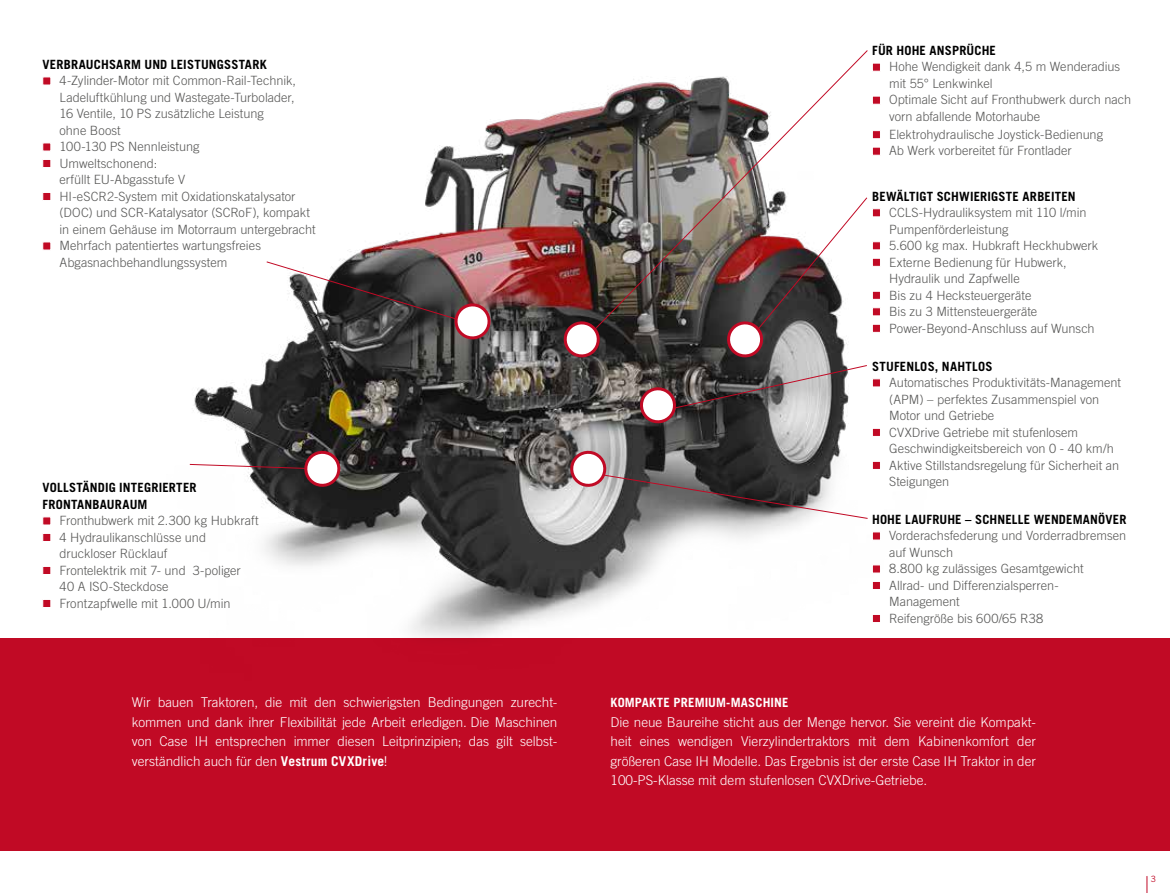
<style>
.page{position:relative;width:1170px;height:893px;background:#fff}
.page>*{position:absolute;margin:0;border:0;box-sizing:border-box;transform-origin:0 0}
.t1{font:300 13.5px/19.5px "Trade Gothic LT Pro";color:#fff;text-align:justify}
.t2{font:300 12.75px/16.5px "Trade Gothic LT Std";color:#575756}
.t3{font:700 12.75px/16.5px "Trade Gothic LT Pro";letter-spacing:.015em;color:#000}
.t4{font:300 12.75px/16.5px "Trade Gothic LT Pro";color:#575756}
.t5{font:700 12.75px "Trade Gothic LT Pro";letter-spacing:.01em;color:#fff}
.t6{font:8.7px "Trade Gothic LT Pro";color:#c10a27}
.s1{font-weight:700}
</style>
<div class="page">
<img style="left:193px;top:71px;width:687px;height:567px">
<svg style="left:722px;top:340px;width:145px;height:18px"></svg>
<svg style="left:266px;top:261px;width:229px;height:79px"></svg>
<svg style="left:635px;top:365px;width:232px;height:59px;background:#7f7777"></svg>
<img style="left:584px;top:50px;width:284px;height:290px">
<svg style="left:559px;top:317px;width:45px;height:41px"></svg>
<svg style="left:189px;top:446px;width:156px;height:42px"></svg>
<svg style="left:565px;top:446px;width:303px;height:73px"></svg>
<div style="left:0;top:638px;width:1169px;height:212px;background:#c10a25"></div>
<div style="left:43px;top:77px;width:8px;height:8px;background:#c10a25"></div>
<div style="left:43px;top:143px;width:8px;height:8px;background:#c10a25"></div>
<div style="left:43px;top:159px;width:8px;height:9px;background:#c10a25;border:1px solid #fff"></div>
<div style="left:43px;top:192px;width:8px;height:9px;background:#c10a25;border:1px solid #fff"></div>
<div style="left:43px;top:242px;width:8px;height:8px;background:#c10a25"></div>
<div style="left:872px;top:379px;width:8px;height:8px;background:#c10a25;border:1px solid #fff"></div>
<div style="left:872px;top:428px;width:8px;height:9px;background:#c10a25;border:1px solid #fff"></div>
<div style="left:872px;top:461px;width:8px;height:9px;background:#c10a25;border:1px solid #fff"></div>
<div style="left:872px;top:209px;width:8px;height:8px;background:#c10a25;border:1px solid #fff"></div>
<div style="left:872px;top:242px;width:8px;height:8px;background:#c10a25;border:1px solid #fff"></div>
<div style="left:872px;top:258px;width:8px;height:9px;background:#c10a25;border:1px solid #fff"></div>
<div style="left:872px;top:291px;width:8px;height:9px;background:#c10a25;border:1px solid #fff"></div>
<div style="left:872px;top:308px;width:8px;height:8px;background:#c10a25;border:1px solid #fff"></div>
<div style="left:872px;top:324px;width:8px;height:9px;background:#c10a25;border:1px solid #fff"></div>
<div style="left:872px;top:63px;width:8px;height:8px;background:#c10a25;border:1px solid #fff"></div>
<div style="left:872px;top:96px;width:8px;height:8px;background:#c10a25;border:1px solid #fff"></div>
<div style="left:872px;top:130px;width:8px;height:9px;background:#c10a25;border:1px solid #fff"></div>
<div style="left:872px;top:147px;width:8px;height:8px;background:#c10a25;border:1px solid #fff"></div>
<div style="left:43px;top:517px;width:8px;height:8px;background:#c10a25"></div>
<div style="left:43px;top:533px;width:8px;height:9px;background:#c10a25;border:1px solid #fff"></div>
<div style="left:43px;top:566px;width:8px;height:9px;background:#c10a25;border:1px solid #fff"></div>
<div style="left:43px;top:599px;width:8px;height:9px;background:#c10a25;border:1px solid #fff"></div>
<div style="left:872px;top:532px;width:8px;height:8px;background:#c10a25;border:1px solid #fff"></div>
<div style="left:872px;top:565px;width:8px;height:8px;background:#c10a25;border:1px solid #fff"></div>
<div style="left:872px;top:581px;width:8px;height:9px;background:#c10a25;border:1px solid #fff"></div>
<div style="left:872px;top:614px;width:8px;height:9px;background:#c10a25;border:1px solid #fff"></div>
<svg style="left:1146px;top:876px;width:1px;height:17px"></svg>
<p class="t3" style="left:43px;top:56px;width:226px">VERBRAUCHSARM UND LEISTUNGSSTARK</p>
<p class="t2" style="left:60px;top:72px;width:258px">4-Zylinder-Motor mit Common-Rail-Technik, Ladeluftkühlung und Wastegate-Turbolader,<br>16 Ventile, 10 PS zusätzliche Leistung<br>ohne Boost<br>100-130 PS Nennleistung<br>Umweltschonend:<br>erfüllt EU-Abgasstufe V<br>HI-eSCR2-System mit Oxidationskatalysator (DOC) und SCR-Katalysator (SCRoF), kompakt in einem Gehäuse im Motorraum untergebracht Mehrfach patentiertes wartungsfreies Abgasnachbehandlungssystem</p>
<p class="t3" style="left:872px;top:42px;width:125px">FÜR HOHE ANSPRÜCHE</p>
<p class="t2" style="left:889px;top:58px;width:243px">Hohe Wendigkeit dank 4,5 m Wenderadius mit 55° Lenkwinkel<br>Optimale Sicht auf Fronthubwerk durch nach vorn abfallende Motorhaube</p>
<p class="t2" style="left:889px;top:126px;width:215px">Elektrohydraulische Joystick-Bedienung<br>Ab Werk vorbereitet für Frontlader</p>
<p class="t3" style="left:872px;top:188px;width:205px">BEWÄLTIGT SCHWIERIGSTE ARBEITEN</p>
<p class="t2" style="left:889px;top:204px;width:210px">CCLS-Hydrauliksystem mit 110 l/min<br>Pumpenförderleistung<br>5.600 kg max. Hubkraft Heckhubwerk<br>Externe Bedienung für Hubwerk,<br>Hydraulik und Zapfwelle<br>Bis zu 4 Hecksteuergeräte<br>Bis zu 3 Mittensteuergeräte<br>Power-Beyond-Anschluss auf Wunsch</p>
<p class="t3" style="left:872px;top:358px;width:122px">STUFENLOS, NAHTLOS</p>
<p class="t2" style="left:889px;top:374px;width:233px">Automatisches Produktivitäts-Management (APM) – perfektes Zusammenspiel von Motor und Getriebe<br>CVXDrive Getriebe mit stufenlosem Geschwindigkeitsbereich von 0 - 40 km/h Aktive Stillstandsregelung für Sicherheit an Steigungen</p>
<p class="t3" style="left:43px;top:479px;width:155px">VOLLSTÄNDIG INTEGRIERTER<br>FRONTANBAURAUM</p>
<p class="t4" style="left:60px;top:512px;width:200px">Fronthubwerk mit 2.300 kg Hubkraft<br>4 Hydraulikanschlüsse und druckloser Rücklauf<br>Frontelektrik mit 7- und 3-poliger<br>40 A ISO-Steckdose<br>Frontzapfwelle mit 1.000 U/min</p>
<p class="t3" style="left:872px;top:511px;width:256px">HOHE LAUFRUHE – SCHNELLE WENDEMANÖVER</p>
<p class="t2" style="left:889px;top:527px;width:238px">Vorderachsfederung und Vorderradbremsen auf Wunsch<br>8.800 kg zulässiges Gesamtgewicht<br>Allrad- und Differenzialsperren-<br>Management<br>Reifengröße bis 600/65 R38</p>
<p class="t1" style="left:132px;top:692px;width:427px">Wir bauen Traktoren, die mit den schwierigsten Bedingungen zurecht&shy;kommen und dank ihrer Flexibilität jede Arbeit erledigen. Die Maschinen von Case IH entsprechen immer diesen Leitprinzipien; das gilt selbst&shy;verständlich auch für den <span class="s1">Vestrum CVXDrive</span>!</p>
<p class="t5" style="left:610px;top:695px;width:179px">KOMPAKTE PREMIUM-MASCHINE</p>
<p class="t1" style="left:610px;top:712px;width:427px">Die neue Baureihe sticht aus der Menge hervor. Sie vereint die Kompakt&shy;heit eines wendigen Vierzylindertraktors mit dem Kabinenkomfort der größeren Case IH Modelle. Das Ergebnis ist der erste Case IH Traktor in der 100-PS-Klasse mit dem stufenlosen CVXDrive-Getriebe.</p>
<p class="t6" style="left:1150px;top:874px;width:7px">3</p>
</div>
